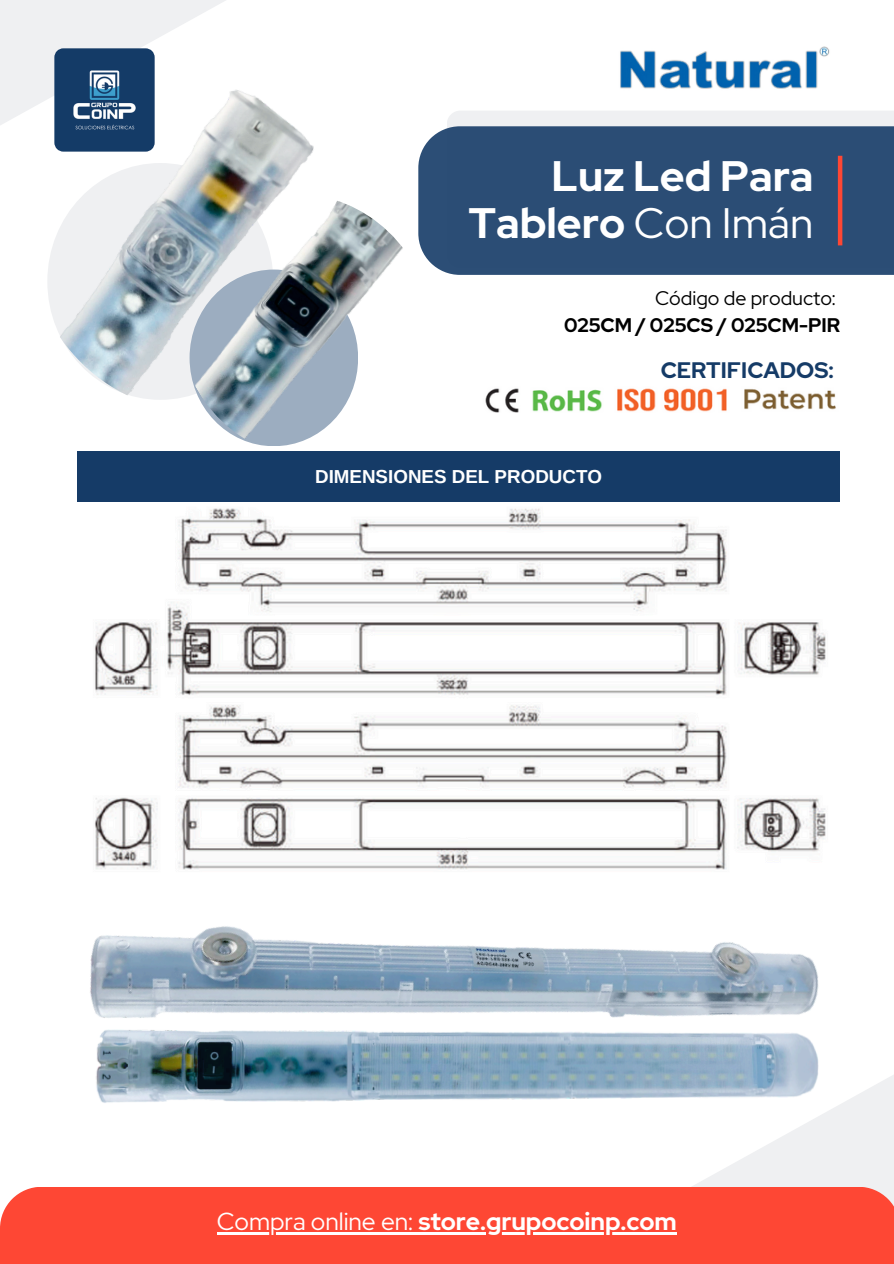
<style>
.page{position:relative;width:894px;height:1264px;background:#fff}
.page>*{position:absolute;margin:0;border:0;box-sizing:border-box;transform-origin:0 0}
.t1{font:700 42.45px/47.2px "Red Hat Display";color:#fff;text-align:right}
.t2{font:700 24.6px "Red Hat Display";color:#fff}
.t3{font:700 22.35px "Red Hat Display";color:#153b67}
.t4{font:700 19.65px "Red Hat Display";color:#000}
.t5{font:19.65px "Red Hat Display";color:#000}
.t6{font:700 18.75px "Arimo";color:#fff}
.s1{font-weight:400}
</style>
<div class="page">
<div style="left:497px;top:111px;width:396px;height:15px;background:#eff0f2"></div>
<svg style="left:0;top:0;width:497px;height:126px"></svg>
<div style="left:77px;top:452px;width:762px;height:50px;background:#153b67"></div>
<img style="left:178px;top:508px;width:549px;height:51px">
<div style="left:866px;top:1075px;width:27px;height:111px;background:#eff0f2"></div>
<div style="left:0;top:1186px;width:893px;height:77px;background:#fe4734"></div>
<div style="left:418px;top:126px;width:475px;height:149px;background:#2b4d75"></div>
<img style="left:20px;top:51px;width:352px;height:349px">
<img style="left:159px;top:175px;width:291px;height:277px">
<img style="left:54px;top:48px;width:101px;height:104px">
<div style="left:837px;top:156px;width:5px;height:89px;background:#fe4734"></div>
<img style="left:22px;top:559px;width:844px;height:676px">
<img style="left:61px;top:1017px;width:802px;height:102px">
<img style="left:620px;top:46px;width:210px;height:43px">
<img style="left:485px;top:388px;width:351px;height:25px">
<hr style="left:217px;top:1232px;width:201px;height:2px;background:#fff">
<hr style="left:418px;top:1232px;width:258px;height:2px;background:#fff">
<h2 class="t1" style="left:468px;top:152px;width:346px">Luz Led Para<br>Tablero <span class="s1">Con Imán</span></h2>
<p class="t5" style="left:655px;top:285px;width:182px">Código de producto:</p>
<p class="t4" style="left:564px;top:312px;width:277px">025CM / 025CS / 025CM-PIR</p>
<p class="t6" style="left:315px;top:466px;width:288px">DIMENSIONES DEL PRODUCTO</p>
<p class="t3" style="left:660px;top:355px;width:175px">CERTIFICADOS:</p>
<h4 class="t2" style="left:217px;top:1204px;width:461px"><span class="s1">Compra online en:</span> store.grupocoinp.com</h4>
</div>
